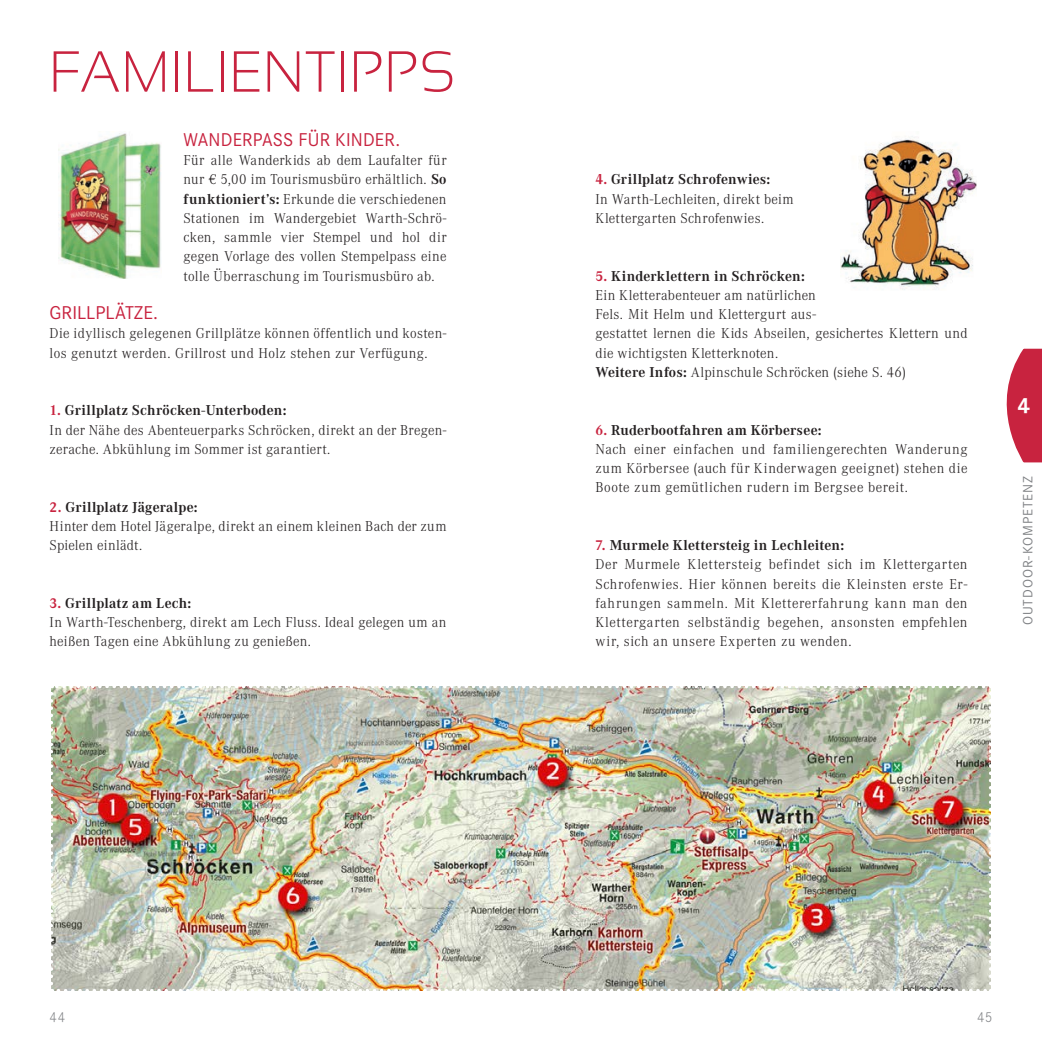
<style>
.page{position:relative;width:1042px;height:1042px;background:#fff}
.page>*{position:absolute;margin:0;border:0;box-sizing:border-box;transform-origin:0 0}
.KAPITEL{font:300 57.75px "Sansation";letter-spacing:.04em;color:#c8233f;scale:.95 1}
.EINLEITUNG{font:700 22.75px "Corporate S Pro";color:#fff}
.SUBHEAD{font:19.25px "Corporate S Pro";letter-spacing:.005em;color:#c8233f}
.FLIESSTEXT{font:300 14.88px/19.2px "Corporate A";letter-spacing:.025em;color:#231f20}
.FLIESSTEXT-2{font:700 14.88px "Corporate A";letter-spacing:.015em;color:#231f20}
.t1{font:300 14.88px "Corporate S Pro";color:#808285}
.EINLEITUNG-2{font:14px "Corporate S Pro";letter-spacing:.065em;color:#808285}
.s1{font-weight:700}
.s2{color:#c8233f}
</style>
<div class="page">
<img style="left:58px;top:133px;width:103px;height:145px">
<img style="left:841px;top:136px;width:135px;height:154px">
<img style="left:51px;top:686px;width:940px;height:305px">
<svg style="left:1006px;top:348px;width:36px;height:115px"></svg>
<p class="KAPITEL" style="left:50px;top:40px;width:429px">FAMILIENTIPPS</p>
<p class="SUBHEAD" style="left:184px;top:125px;width:218px">WANDERPASS FÜR KINDER.</p>
<p class="FLIESSTEXT" style="left:184px;top:150px;width:264px;text-align:justify">Für alle Wanderkids ab dem Laufalter für nur € 5,00 im Tourismusbüro erhältlich. <span class="s1">So funktioniert’s:</span> Erkunde die verschiedenen Stationen im Wandergebiet Warth-Schrö&shy;cken, sammle vier Stempel und hol dir gegen Vorlage des vollen Stempelpass eine tolle Überraschung im Tourismusbüro ab.</p>
<p class="SUBHEAD" style="left:50px;top:299px;width:110px">GRILLPLÄTZE.</p>
<p class="FLIESSTEXT" style="left:50px;top:323px;width:398px">Die idyllisch gelegenen Grillplätze können öffentlich und kosten&shy;los genutzt werden. Grillrost und Holz stehen zur Verfügung.</p>
<p class="FLIESSTEXT-2" style="left:50px;top:401px;width:238px"><span class="s2">1.</span> Grillplatz Schröcken-Unterboden:</p>
<p class="FLIESSTEXT" style="left:50px;top:420px;width:398px">In der Nähe des Abenteuerparks Schröcken, direkt an der Bregen&shy;zerache. Abkühlung im Sommer ist garantiert.</p>
<p class="FLIESSTEXT-2" style="left:50px;top:497px;width:150px"><span class="s2">2.</span> Grillplatz Jägeralpe:</p>
<p class="FLIESSTEXT" style="left:50px;top:516px;width:398px">Hinter dem Hotel Jägeralpe, direkt an einem kleinen Bach der zum<br>Spielen einlädt.</p>
<p class="FLIESSTEXT-2" style="left:50px;top:593px;width:143px"><span class="s2">3.</span> Grillplatz am Lech:</p>
<p class="FLIESSTEXT" style="left:50px;top:612px;width:398px">In Warth-Teschenberg, direkt am Lech Fluss. Ideal gelegen um an heißen Tagen eine Abkühlung zu genießen.</p>
<p class="FLIESSTEXT-2" style="left:595px;top:170px;width:176px"><span class="s2">4.</span> Grillplatz Schrofenwies:</p>
<p class="FLIESSTEXT" style="left:595px;top:189px;width:200px">In Warth-Lechleiten, direkt beim</p>
<p class="FLIESSTEXT" style="left:595px;top:208px;width:170px">Klettergarten Schrofenwies.</p>
<p class="FLIESSTEXT-2" style="left:595px;top:266px;width:211px"><span class="s2">5.</span> Kinderklettern in Schröcken:</p>
<p class="FLIESSTEXT" style="left:595px;top:285px;width:374px">Ein Kletterabenteuer am natürlichen<br>Fels. Mit Helm und Klettergurt aus-<br>gestattet lernen die Kids Abseilen, gesichertes Klettern und die wichtigsten Kletterknoten.</p>
<p class="FLIESSTEXT" style="left:595px;top:362px;width:312px"><span class="s1">Weitere Infos:</span> Alpinschule Schröcken (siehe S. 46)</p>
<p class="FLIESSTEXT-2" style="left:595px;top:420px;width:228px"><span class="s2">6.</span> Ruderbootfahren am Körbersee:</p>
<p class="FLIESSTEXT" style="left:595px;top:439px;width:374px;text-align:justify">Nach einer einfachen und familiengerechten Wanderung zum Körbersee (auch für Kinderwagen geeignet) stehen die Boote zum gemütlichen rudern im Bergsee bereit.</p>
<p class="FLIESSTEXT-2" style="left:595px;top:535px;width:250px"><span class="s2">7.</span> Murmele Klettersteig in Lechleiten:</p>
<p class="FLIESSTEXT" style="left:595px;top:554px;width:374px;text-align:justify">Der Murmele Klettersteig befindet sich im Klettergarten Schrofenwies. Hier können bereits die Kleinsten erste Er&shy;fahrungen sammeln. Mit Klettererfahrung kann man den Klettergarten selbständig begehen, ansonsten empfehlen wir, sich an unsere Experten zu wenden.</p>
<p class="EINLEITUNG" style="left:1017px;top:387px;width:14px">4</p>
<p class="EINLEITUNG-2" style="left:1017px;top:625px;width:151px;rotate:-90deg">OUTDOOR-KOMPETENZ</p>
<p class="t1" style="left:50px;top:1007px;width:17px">44</p>
<p class="t1" style="left:977px;top:1007px;width:17px">45</p>
</div>
